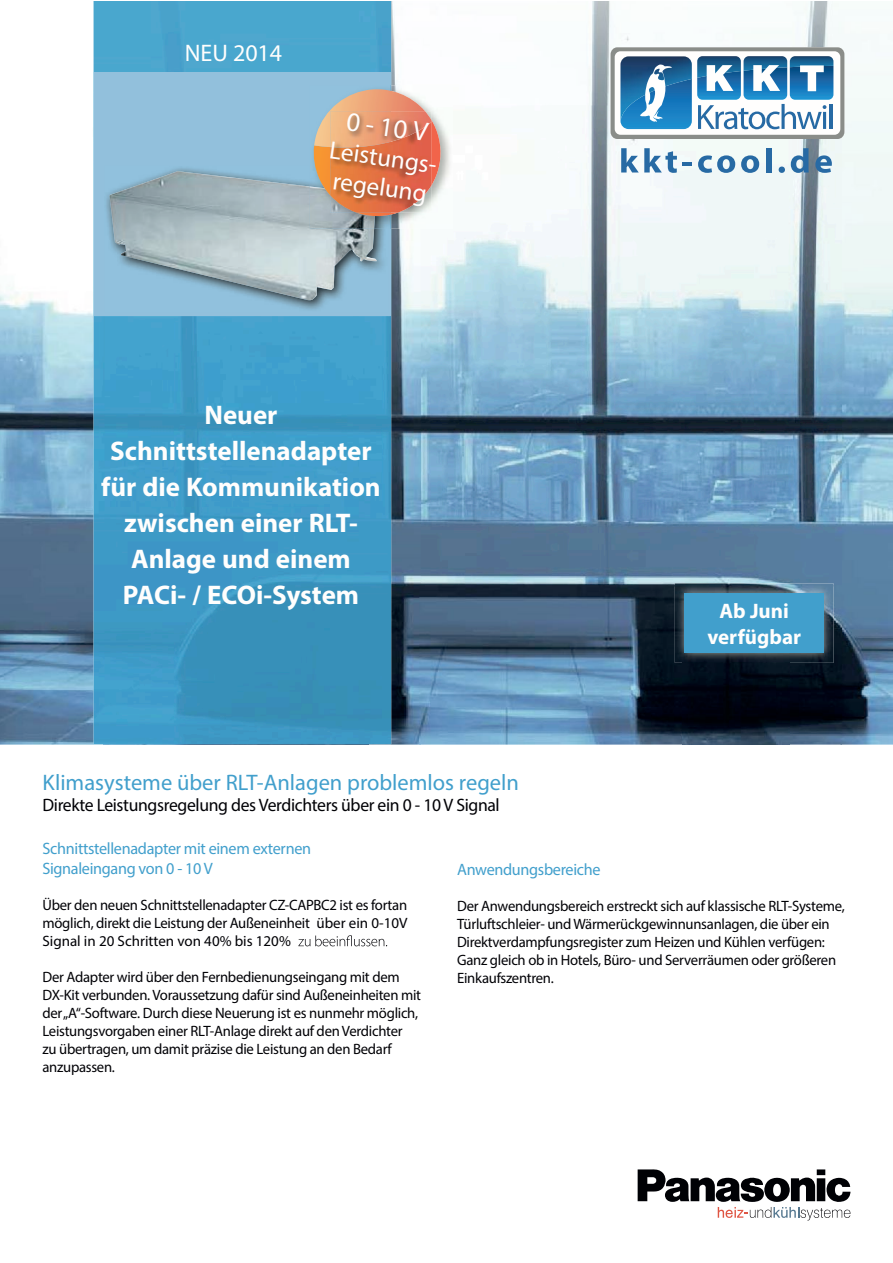
<style>
.page{position:relative;width:893px;height:1263px;background:#fff}
.page>*{position:absolute;margin:0;border:0;box-sizing:border-box;transform-origin:0 0}
.t1{font:700 27px/36px "Myriad Pro";color:#fffefd;text-align:center}
.t2{font:900 27px "DIN Cond";color:#fffefd}
.t3{font:900 25.2px/30.2px "DIN Cond";color:#fffefd}
.t4{font:900 24px "Myriad Pro";color:#fffefd}
.t5{font:300 22.5px "Myriad Pro";color:#419fcc}
.t6{font:700 21px/25.2px "Myriad Pro";color:#fffefd;text-align:center}
.t7{font:300 18px "Myriad Pro";letter-spacing:-.02em;color:#000105}
.t8{font:300 16.5px/19.8px "Myriad Pro";letter-spacing:-.02em;color:#419fcc}
.t9{font:300 15px/18px "Myriad Pro";letter-spacing:-.02em;color:#000105}
</style>
<div class="page">
<img style="left:0;top:1px;width:104px;height:744px">
<img style="left:391px;top:1px;width:238px;height:104px">
<img style="left:806px;top:1px;width:38px;height:50px">
<img style="left:842px;top:52px;width:50px;height:693px">
<img style="left:421px;top:105px;width:421px;height:480px">
<img style="left:368px;top:229px;width:53px;height:516px">
<img style="left:419px;top:585px;width:264px;height:160px">
<img style="left:789px;top:585px;width:53px;height:160px">
<img style="left:683px;top:663px;width:106px;height:82px">
<img style="left:104px;top:744px;width:264px;height:1px">
<img style="left:94px;top:1px;width:297px;height:743px">
<div style="left:94px;top:73px;width:296px;height:243px;background:#92c0dc"></div>
<svg style="left:298px;top:935px;width:89px;height:11px"></svg>
<img style="left:675px;top:583px;width:159px;height:80px">
<img style="left:680px;top:593px;width:148px;height:69px">
<div style="left:685px;top:593px;width:139px;height:60px;background:#419fcc"></div>
<img style="left:106px;top:168px;width:278px;height:142px">
<img style="left:109px;top:171px;width:268px;height:129px">
<img style="left:313px;top:85px;width:140px;height:144px">
<img style="left:310px;top:166px;width:78px;height:63px">
<img style="left:310px;top:186px;width:65px;height:43px">
<img style="left:314px;top:89px;width:111px;height:58px">
<img style="left:330px;top:148px;width:101px;height:65px">
<img style="left:330px;top:111px;width:101px;height:37px">
<svg style="left:638px;top:1169px;width:212px;height:51px"></svg>
<div style="left:610px;top:47px;width:234px;height:92px;background:#8a8d89;border-radius:7px"></div>
<div style="left:615px;top:51px;width:225px;height:84px;background:#fffefd;border-radius:6px"></div>
<svg style="left:620px;top:56px;width:213px;height:73px"></svg>
<svg style="left:621px;top:148px;width:71px;height:25px"></svg>
<svg style="left:698px;top:155px;width:37px;height:18px"></svg>
<svg style="left:741px;top:155px;width:18px;height:18px"></svg>
<div style="left:766px;top:148px;width:5px;height:24px;background:#276aa4"></div>
<svg style="left:779px;top:167px;width:6px;height:6px"></svg>
<svg style="left:791px;top:148px;width:18px;height:25px"></svg>
<svg style="left:815px;top:155px;width:17px;height:18px"></svg>
<h3 class="t4" style="left:185px;top:38px;width:99px">NEU 2014</h3>
<h1 class="t2" style="left:349px;top:104px;width:84px;rotate:8deg">0 - 10 V</h1>
<h2 class="t3" style="left:332px;top:134px;width:114px;rotate:8deg">Leistungs&shy;regelung</h2>
<h1 class="t1" style="left:101px;top:396px;width:281px">Neuer<br>Schnittstellenadapter für die Kommunikation zwischen einer RLT-<br>Anlage und einem<br>PACi- / ECOi-System</h1>
<h3 class="t6" style="left:707px;top:598px;width:95px">Ab Juni verfügbar</h3>
<h3 class="t5" style="left:43px;top:768px;width:478px">Klimasysteme über RLT-Anlagen problemlos regeln</h3>
<p class="t7" style="left:43px;top:794px;width:459px">Direkte Leistungsregelung des Verdichters über ein 0 - 10 V Signal</p>
<p class="t8" style="left:43px;top:839px;width:270px">Schnittstellenadapter mit einem externen<br>Signaleingang von 0 - 10 V</p>
<p class="t9" style="left:43px;top:896px;width:366px;text-align:justify">Über den neuen Schnittstellenadapter CZ-CAPBC2 ist es fortan möglich, direkt die Leistung der Außeneinheit über ein 0-10V Signal in 20 Schritten von 40% bis 120%</p>
<p class="t9" style="left:43px;top:968px;width:380px">Der Adapter wird über den Fernbedienungseingang mit dem DX-Kit verbunden. Voraussetzung dafür sind Außeneinheiten mit der„A“-Software. Durch diese Neuerung ist es nunmehr möglich, Leistungsvorgaben einer RLT-Anlage direkt auf den Verdichter<br>zu übertragen, um damit präzise die Leistung an den Bedarf anzupassen.</p>
<p class="t8" style="left:457px;top:859px;width:145px">Anwendungsbereiche</p>
<p class="t9" style="left:457px;top:896px;width:389px">Der Anwendungsbereich erstreckt sich auf klassische RLT-Systeme, Türluftschleier- und Wärmerückgewinnunsanlagen, die über ein Direktverdampfungsregister zum Heizen und Kühlen verfügen:<br>Ganz gleich ob in Hotels, Büro- und Serverräumen oder größeren Einkaufszentren.</p>
</div>
